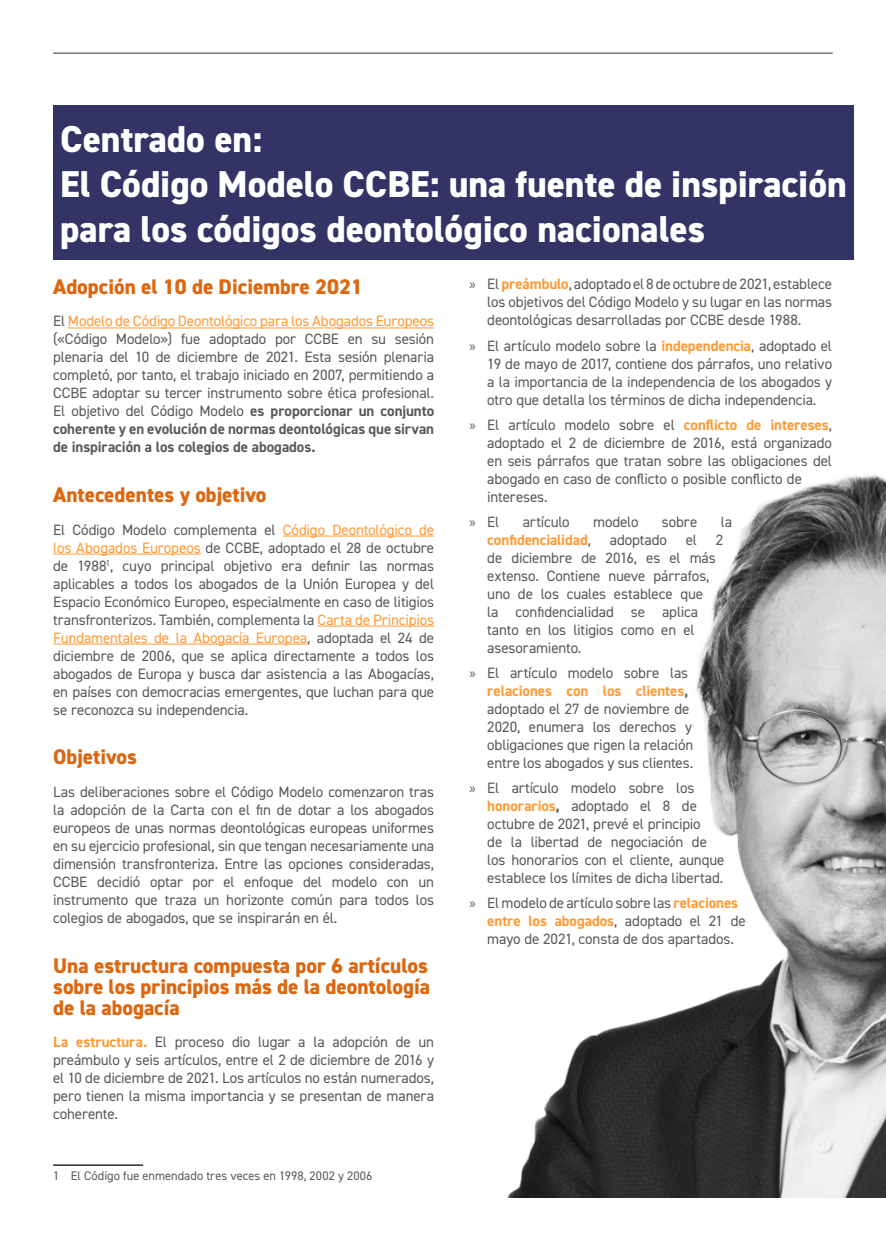
<style>
.page{position:relative;width:886px;height:1251px;background:#fff}
.page>*{position:absolute;margin:0;border:0;box-sizing:border-box;transform-origin:0 0}
.t1{font:800 37.5px/45px "DIN2014";color:#fff}
.t2{font:800 21.25px/21.2px "DIN2014";color:#dc6711;text-align:justify}
.t3{font:15px/18px "DIN2014";letter-spacing:-.005em;color:#595959;text-align:justify}
.t4{font:700 15px "DIN2014";letter-spacing:-.005em;color:#f93}
.t5{font:12.5px "DIN2014";color:#595959}
.s1{color:#f93}
.s2{font-weight:700}
.s3{font-weight:700;color:#f93}
.s4{font-family:"Myriad Pro"}
.s5{font-weight:400;color:#595959}
</style>
<div class="page">
<img style="left:389px;top:475px;width:497px;height:723px">
<hr style="left:53px;top:53px;width:780px;height:1px;background:#595959">
<hr style="left:68px;top:328px;width:366px;height:1px;background:#f93">
<hr style="left:283px;top:536px;width:151px;height:1px;background:#f93">
<hr style="left:53px;top:554px;width:148px;height:1px;background:#f93">
<hr style="left:318px;top:626px;width:116px;height:1px;background:#f93">
<hr style="left:53px;top:644px;width:254px;height:1px;background:#f93">
<hr style="left:53px;top:1164px;width:90px;height:2px;background:#000">
<div style="left:53px;top:105px;width:801px;height:155px;background:#336"></div>
<h1 class="t1" style="left:60px;top:117px;width:788px">Centrado en:<br>El Código Modelo CCBE: una fuente de inspiración para los códigos deontológico nacionales</h1>
<h2 class="t2" style="left:53px;top:276px;width:311px">Adopción el 10 de Diciembre 2021</h2>
<p class="t3" style="left:53px;top:312px;width:382px">El <span class="s1">Modelo de Código Deontológico para los Abogados Europeos </span>(«Código Modelo») fue adoptado por CCBE en su sesión plenaria del 10 de diciembre de 2021. Esta sesión plenaria completó, por tanto, el trabajo iniciado en 2007, permitiendo a CCBE adoptar su tercer instrumento sobre ética profesional.<br>El objetivo del Código Modelo <span class="s2">es proporcionar un conjunto coherente y en evolución de normas deontológicas que sirvan de inspiración a los colegios de abogados.</span></p>
<h2 class="t2" style="left:53px;top:484px;width:215px">Antecedentes y objetivo</h2>
<p class="t3" style="left:53px;top:520px;width:382px">El Código Modelo complementa el <span class="s1">Código Deontológico de los Abogados Europeos</span> de CCBE, adoptado el 28 de octubre de 1988<sup>1</sup>, cuyo principal objetivo era definir las normas aplicables a todos los abogados de la Unión Europea y del Espacio Económico Europeo, especialmente en caso de litigios transfronterizos. También, complementa la <span class="s1">Carta de Principios Fundamentales de la Abogacía Europea</span>, adoptada el 24 de diciembre de 2006, que se aplica directamente a todos los abogados de Europa y busca dar asistencia a las Abogacías, en países con democracias emergentes, que luchan para que se reconozca su independencia.</p>
<h2 class="t2" style="left:53px;top:746px;width:85px">Objetivos</h2>
<p class="t3" style="left:53px;top:782px;width:382px">Las deliberaciones sobre el Código Modelo comenzaron tras la adopción de la Carta con el fin de dotar a los abogados europeos de unas normas deontológicas europeas uniformes en su ejercicio profesional, sin que tengan necesariamente una dimensión transfronteriza. Entre las opciones consideradas, CCBE decidió optar por el enfoque del modelo con un instrumento que traza un horizonte común para todos los colegios de abogados, que se inspirarán en él.</p>
<h2 class="t2" style="left:53px;top:954px;width:378px">Una estructura compuesta por 6 artículos sobre los principios más de la deontología de la abogacía</h2>
<p class="t3" style="left:53px;top:1033px;width:382px"><span class="s3">La estructura.</span> El proceso dio lugar a la adopción de un preámbulo y seis artículos, entre el 2 de diciembre de 2016 y el 10 de diciembre de 2021. Los artículos no están numerados, pero tienen la misma importancia y se presentan de manera coherente.</p>
<p class="t5" style="left:53px;top:1168px;width:321px">1 El Código fue enmendado tres veces en 1998, 2002 y 2006</p>
<p class="t3" style="left:487px;top:275px;width:346px;text-indent:-18px"><span class="s4">»</span> El <span class="s3">preámbulo</span>, adoptado el 8 de octubre de 2021, establece los objetivos del Código Modelo y su lugar en las normas deontológicas desarrolladas por CCBE desde 1988.</p>
<p class="t3" style="left:487px;top:336px;width:346px;text-indent:-18px"><span class="s4">»</span> El artículo modelo sobre la <span class="s3">independencia</span>, adoptado el 19 de mayo de 2017, contiene dos párrafos, uno relativo a la importancia de la independencia de los abogados y otro que detalla los términos de dicha independencia.</p>
<p class="t3" style="left:487px;top:415px;width:346px;text-align:left;text-indent:-18px"><span class="s4">»</span> El artículo modelo sobre el <span class="s3">conflicto de intereses</span>, adoptado el 2 de diciembre de 2016, está organizado en seis párrafos que tratan sobre las obligaciones del abogado en caso de conflicto o posible conflicto de intereses.</p>
<p class="t3" style="left:469px;top:512px;width:31px"><span class="s4">»</span> El</p>
<p class="t3" style="left:523px;top:512px;width:48px">artículo</p>
<p class="t3" style="left:593px;top:512px;width:47px">modelo</p>
<p class="t3" style="left:662px;top:512px;width:37px">sobre</p>
<p class="t3" style="left:721px;top:512px;width:13px">la</p>
<p class="t4" style="left:487px;top:529px;width:105px">confidencialidad<span class="s5">,</span></p>
<p class="t3" style="left:610px;top:530px;width:59px">adoptado</p>
<p class="t3" style="left:686px;top:530px;width:13px">el</p>
<p class="t3" style="left:487px;top:530px;width:237px;text-align:left;text-indent:228px">2 de diciembre de 2016, es el más extenso. Contiene nueve párrafos, uno de los cuales establece que<br>la confidencialidad se aplica tanto en los litigios como en el asesoramiento.</p>
<p class="t3" style="left:487px;top:663px;width:207px;text-align:left;text-indent:-18px"><span class="s4">»</span> El artículo modelo sobre las <span class="s3">relaciones con los clientes</span><span class="s2">, </span>adoptado el 27 de noviembre de<br>2020, enumera los derechos y obligaciones que rigen la relación entre los abogados y sus clientes.</p>
<p class="t3" style="left:487px;top:778px;width:239px;text-align:left;text-indent:-18px"><span class="s4">»</span> El artículo modelo sobre los <span class="s3">honorarios</span><span class="s2">,</span> adoptado el 8 de octubre de 2021, prevé el principio<br>de la libertad de negociación de los honorarios con el cliente, aunque establece los límites de dicha libertad.</p>
<p class="t3" style="left:487px;top:893px;width:260px;text-align:left;text-indent:-18px"><span class="s4">»</span> El modelo de artículo sobre las <span class="s3">relaciones entre los abogados</span>, adoptado el 21 de mayo de 2021, consta de dos apartados.</p>
</div>
